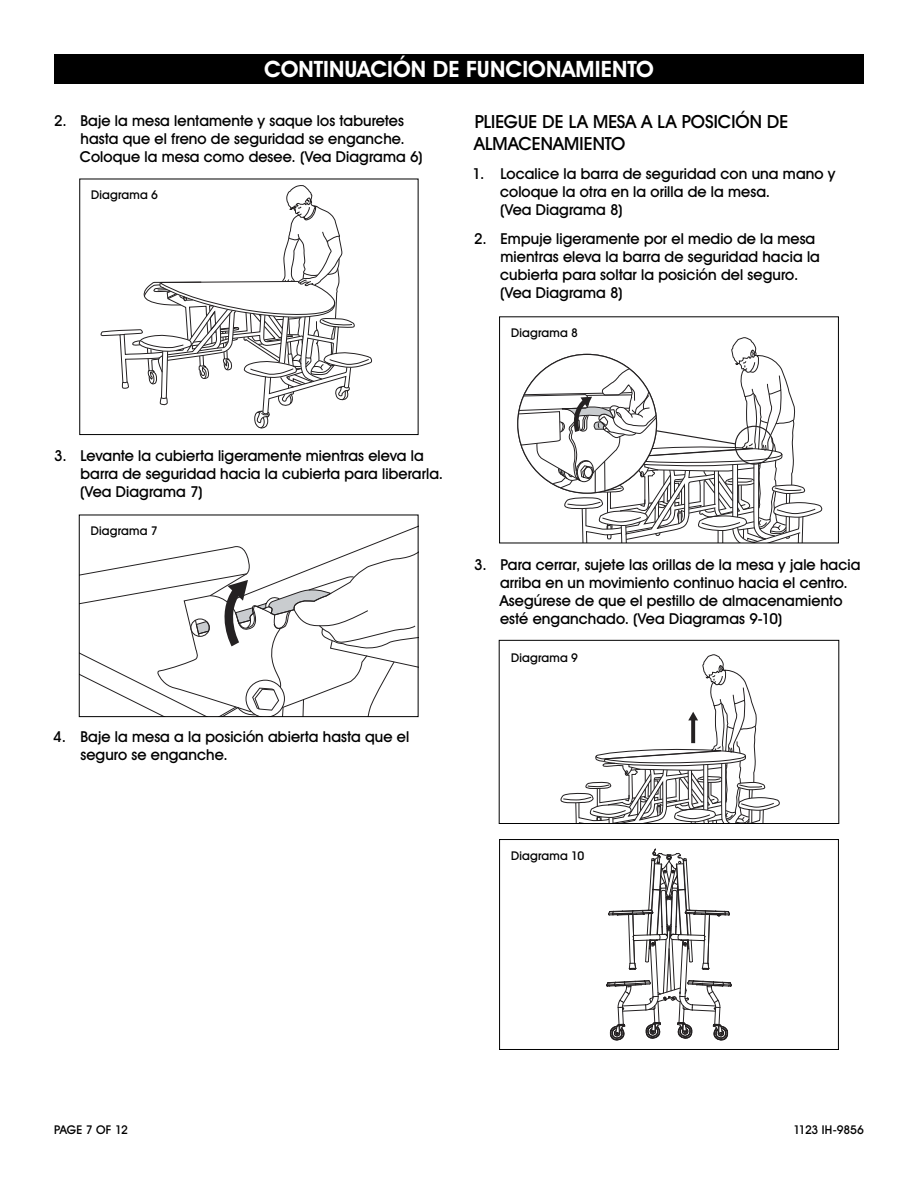
<style>
.page{position:relative;width:918px;height:1188px;background:#fff}
.page>*{position:absolute;margin:0;border:0;box-sizing:border-box;transform-origin:0 0}
.t1{font:700 22.5px "Uline Two Knine";letter-spacing:.005em;color:#fff}
.t2{font:18px/21.6px "Uline Two Knine";letter-spacing:.005em;color:#000}
.t3{font:15px/18px "Uline Two Knine";letter-spacing:.005em;color:#000}
.t4{font:12px "Uline Two Knine";letter-spacing:.015em;color:#000}
.t5{font:12px "Uline Two Knine";letter-spacing:-.02em;color:#000}
</style>
<div class="page">
<div style="left:54px;top:54px;width:810px;height:30px;background:#000"></div>
<svg style="left:100px;top:185px;width:272px;height:244px"></svg>
<svg style="left:518px;top:337px;width:305px;height:204px"></svg>
<div style="left:499px;top:316px;width:340px;height:227px;border:1px solid #000"></div>
<svg style="left:606px;top:848px;width:126px;height:193px"></svg>
<div style="left:499px;top:839px;width:340px;height:211px;border:1px solid #000"></div>
<svg style="left:81px;top:526px;width:335px;height:189px"></svg>
<div style="left:79px;top:515px;width:339px;height:202px;border:1px solid #000"></div>
<svg style="left:560px;top:654px;width:220px;height:168px"></svg>
<div style="left:499px;top:640px;width:340px;height:184px;border:1px solid #000"></div>
<h1 class="t1" style="left:264px;top:56px;width:391px">CONTINUACIÓN DE FUNCIONAMIENTO</h1>
<p class="t3" style="left:80px;top:112px;width:344px;text-indent:-26px">2. Baje la mesa lentamente y saque los taburetes hasta que el freno de seguridad se enganche.<br>Coloque la mesa como desee. (Vea Diagrama 6)</p>
<p class="t4" style="left:91px;top:188px;width:68px">Diagrama 6</p>
<p class="t2" style="left:474px;top:111px;width:315px">PLIEGUE DE LA MESA A LA POSICIÓN DE<br>ALMACENAMIENTO</p>
<p class="t3" style="left:500px;top:164px;width:337px;text-indent:-27px">1. Localice la barra de seguridad con una mano y coloque la otra en la orilla de la mesa.<br>(Vea Diagrama 8)</p>
<p class="t3" style="left:500px;top:229px;width:321px;text-indent:-26px">2. Empuje ligeramente por el medio de la mesa mientras eleva la barra de seguridad hacia la cubierta para soltar la posición del seguro. (Vea Diagrama 8)</p>
<p class="t4" style="left:511px;top:326px;width:68px">Diagrama 8</p>
<p class="t3" style="left:80px;top:446px;width:365px;text-indent:-26px">3. Levante la cubierta ligeramente mientras eleva la barra de seguridad hacia la cubierta para liberarla. (Vea Diagrama 7)</p>
<p class="t4" style="left:91px;top:524px;width:68px">Diagrama 7</p>
<p class="t3" style="left:80px;top:727px;width:330px;text-indent:-27px">4. Baje la mesa a la posición abierta hasta que el seguro se enganche.</p>
<p class="t3" style="left:500px;top:555px;width:362px;text-indent:-26px">3. Para cerrar, sujete las orillas de la mesa y jale hacia arriba en un movimiento continuo hacia el centro.<br>Asegúrese de que el pestillo de almacenamiento esté enganchado. (Vea Diagramas 9-10)</p>
<p class="t4" style="left:511px;top:651px;width:68px">Diagrama 9</p>
<p class="t4" style="left:511px;top:848px;width:75px">Diagrama 10</p>
<p class="t4" style="left:54px;top:1122px;width:75px">PAGE 7 OF 12</p>
<p class="t5" style="left:794px;top:1122px;width:72px">1123 IH-9856</p>
</div>
